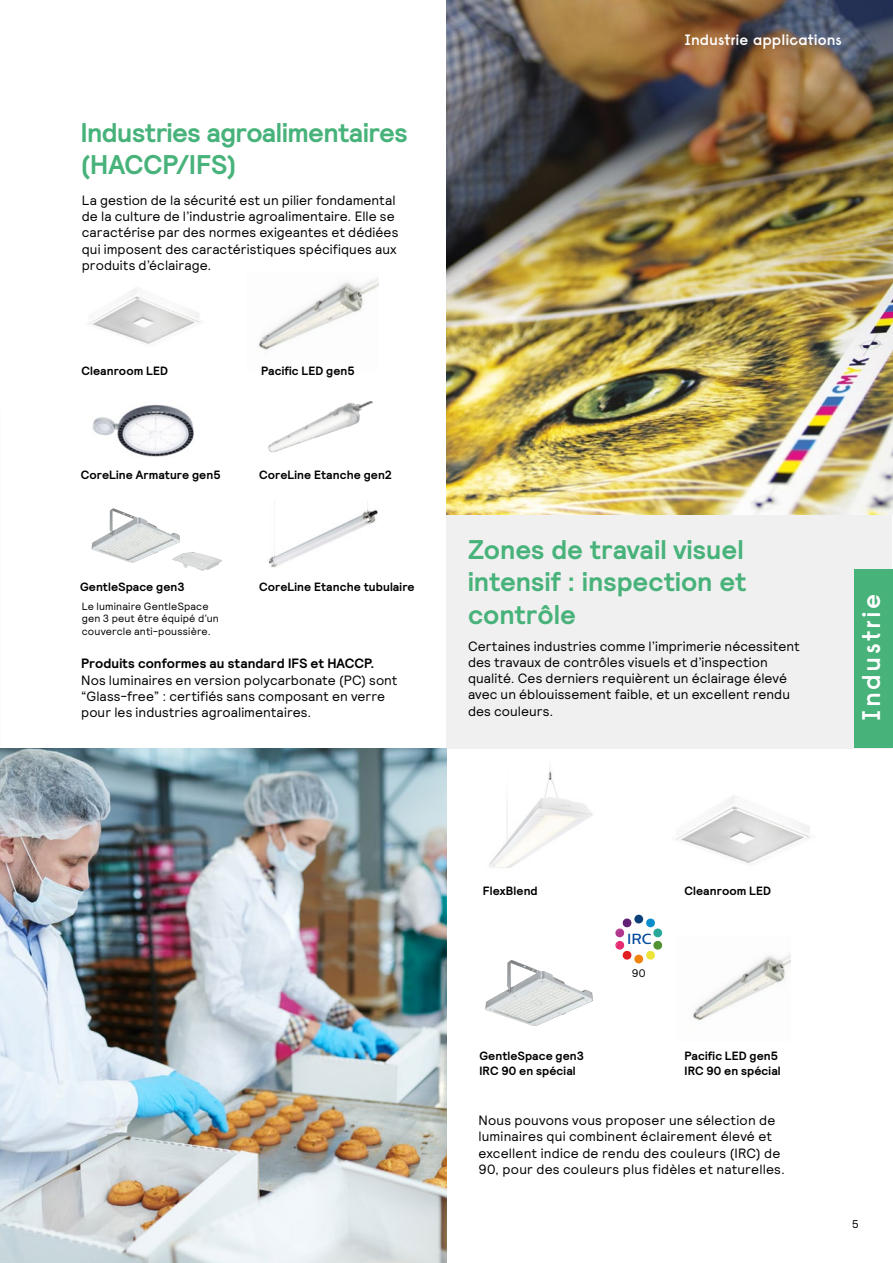
<style>
.page{position:relative;width:893px;height:1263px;background:#fff}
.page>*{position:absolute;margin:0;border:0;box-sizing:border-box;transform-origin:0 0}
._01_Body_Copy{font:700 27px/32.4px "Signify Relative";letter-spacing:-.005em;color:#47b27a}
.t1{font:600 25.5px "Signify Raisonne";letter-spacing:.09em;color:#fff}
.TEMP_Produit_Tétière_Gauche{font:600 15px "Signify Raisonne";color:#fff}
.t2{font:500 14.55px "Centrale Sans";color:#00489a}
._03_Introduction{font:13.5px/16.2px "Signify Relative";letter-spacing:.005em;color:#000}
._03_Introduction-2{font:700 13.5px "Signify Relative";letter-spacing:.005em;color:#000}
._03_Introduction-3{font:700 12px/14.4px "Signify Relative";letter-spacing:.01em;color:#000}
.t3{font:11.25px "Signify Relative";color:#000}
._03_Introduction-4{font:10.95px "Signify Relative";color:#000}
._03_Introduction-5{font:10.5px/12.6px "Signify Relative";letter-spacing:.015em;color:#000}
</style>
<div class="page">
<div style="left:446px;top:515px;width:445px;height:233px;background:#f0f0f0"></div>
<img style="left:258px;top:278px;width:120px;height:72px">
<img style="left:91px;top:508px;width:89px;height:55px">
<div style="left:172px;top:551px;width:65px;height:22px;background:#fff"></div>
<img style="left:172px;top:552px;width:50px;height:19px">
<img style="left:0;top:748px;width:446px;height:515px">
<img style="left:446px;top:0;width:447px;height:515px">
<img style="left:489px;top:768px;width:104px;height:100px">
<img style="left:676px;top:796px;width:134px;height:67px">
<img style="left:485px;top:960px;width:108px;height:66px">
<img style="left:692px;top:954px;width:99px;height:67px">
<img style="left:88px;top:288px;width:112px;height:56px">
<div style="left:634px;top:915px;width:9px;height:8px;background:#0e4079;border-radius:50%"></div>
<div style="left:634px;top:955px;width:9px;height:8px;background:#f0840d;border-radius:50%"></div>
<svg style="left:615px;top:918px;width:17px;height:42px"></svg>
<svg style="left:646px;top:918px;width:16px;height:42px"></svg>
<img style="left:92px;top:404px;width:102px;height:53px">
<img style="left:268px;top:401px;width:105px;height:52px">
<img style="left:269px;top:506px;width:109px;height:62px">
<div style="left:855px;top:569px;width:38px;height:178px;background:#47b27a"></div>
<p class="_01_Body_Copy" style="left:81px;top:116px;width:329px">Industries agroalimentaires (HACCP/IFS)</p>
<p class="_03_Introduction" style="left:82px;top:192px;width:318px">La gestion de la sécurité est un pilier fondamental de la culture de l’industrie agroalimentaire. Elle se caractérise par des normes exigeantes et dédiées qui imposent des caractéristiques spécifiques aux produits d’éclairage.</p>
<p class="_03_Introduction-3" style="left:81px;top:363px;width:88px">Cleanroom LED</p>
<p class="_03_Introduction-3" style="left:261px;top:363px;width:95px">Pacific LED gen5</p>
<p class="_03_Introduction-3" style="left:81px;top:468px;width:141px">CoreLine Armature gen5</p>
<p class="_03_Introduction-3" style="left:259px;top:468px;width:134px">CoreLine Etanche gen2</p>
<p class="_03_Introduction-3" style="left:80px;top:580px;width:106px">GentleSpace gen3</p>
<p class="_03_Introduction-3" style="left:259px;top:580px;width:157px">CoreLine Etanche tubulaire</p>
<p class="_03_Introduction-5" style="left:82px;top:599px;width:139px">Le luminaire GentleSpace gen 3 peut être équipé d’un couvercle anti-poussière.</p>
<p class="_03_Introduction-2" style="left:81px;top:655px;width:295px">Produits conformes au standard IFS et HACCP.</p>
<p class="_03_Introduction" style="left:81px;top:671px;width:318px">Nos luminaires en version polycarbonate (PC) sont “Glass-free” : certifiés sans composant en verre pour les industries agroalimentaires.</p>
<p class="TEMP_Produit_Tétière_Gauche" style="left:685px;top:30px;width:159px">Industrie applications</p>
<p class="_01_Body_Copy" style="left:468px;top:533px;width:280px;text-align:justify">Zones de travail visuel intensif : inspection et contrôle</p>
<p class="_03_Introduction" style="left:468px;top:637px;width:333px">Certaines industries comme l’imprimerie nécessitent des travaux de contrôles visuels et d’inspection qualité. Ces derniers requièrent un éclairage élevé avec un éblouissement faible, et un excellent rendu des couleurs.</p>
<h2 class="t1" style="left:855px;top:720px;width:128px;rotate:-90deg">Industrie</h2>
<p class="_03_Introduction-3" style="left:483px;top:883px;width:56px">FlexBlend</p>
<p class="_03_Introduction-3" style="left:684px;top:883px;width:88px">Cleanroom LED</p>
<p class="t2" style="left:627px;top:930px;width:26px">IRC</p>
<p class="_03_Introduction-4" style="left:632px;top:966px;width:15px">90</p>
<p class="_03_Introduction-3" style="left:479px;top:1049px;width:106px">GentleSpace gen3<br>IRC 90 en spécial</p>
<p class="_03_Introduction-3" style="left:684px;top:1049px;width:98px">Pacific LED gen5<br>IRC 90 en spécial</p>
<p class="_03_Introduction" style="left:478px;top:1112px;width:308px">Nous pouvons vous proposer une sélection de luminaires qui combinent éclairement élevé et excellent indice de rendu des couleurs (IRC) de 90, pour des couleurs plus fidèles et naturelles.</p>
<p class="t3" style="left:852px;top:1216px;width:8px">5</p>
</div>
